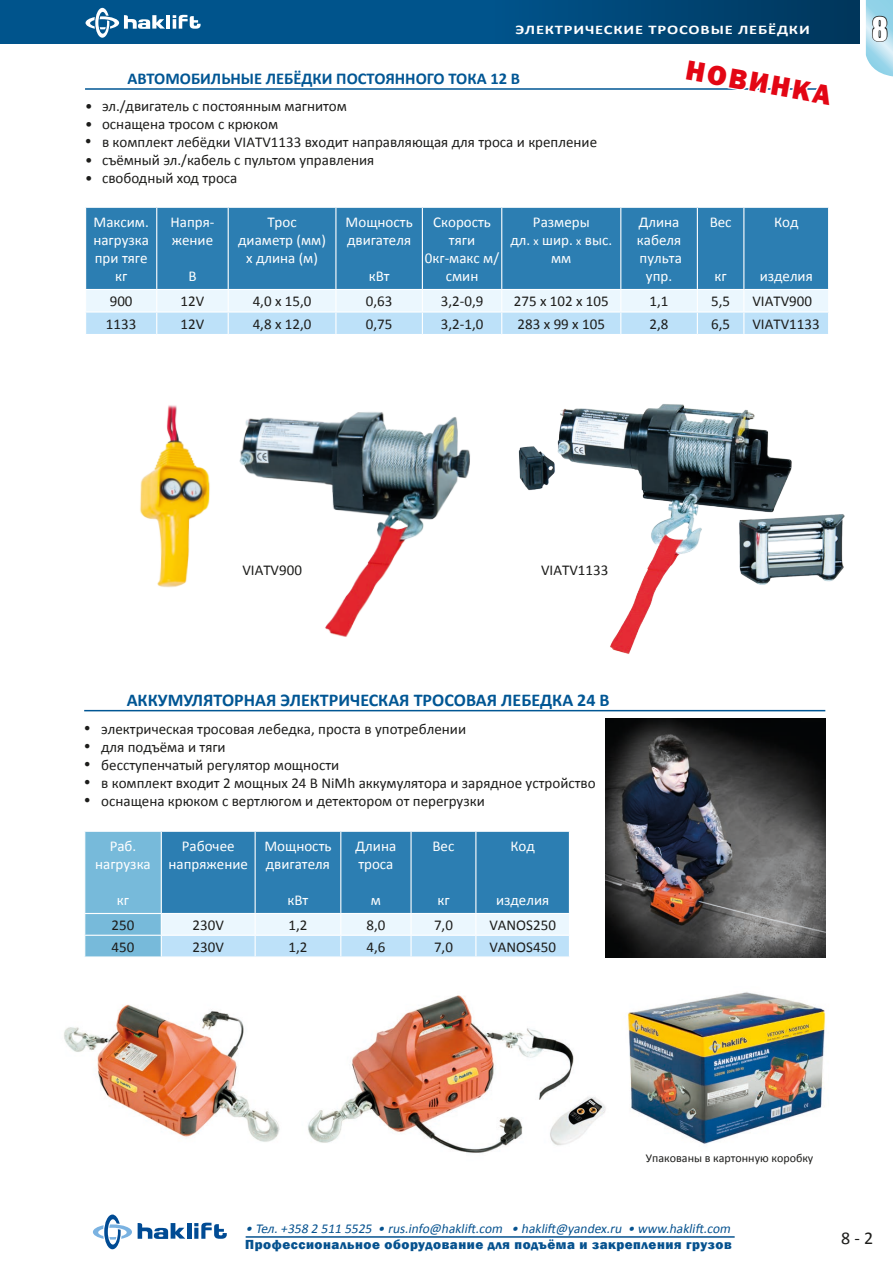
<style>
.page{position:relative;width:893px;height:1263px;background:#fff}
.page>*{position:absolute;margin:0;border:0;box-sizing:border-box;transform-origin:0 0}
.t1{font:30px "Impact";color:#fff}
.t2{font:800 28.5px "Franklin Gothic";color:#e30614}
.t3{font:700 18px "Calibri";color:#005694}
.t4{font:18px "Calibri";color:#1d1d1b}
.t5{font:700 16.5px "Calibri";color:#005694}
.t6{font:15px "Calibri";color:#1d1d1b}
.t7{font:15px/18px "Calibri";color:#fff;text-align:center}
.t8{font:italic 13.5px "Calibri";color:#06528f}
.t9{font:800 13.5px "Franklin Gothic";letter-spacing:.04em;color:#06528f}
.t10{font:700 13.2px "Calibri";letter-spacing:.05em;color:#fff;scale:1.25 1}
.t11{font:12px "Calibri";color:#1d1d1b}
.s1{font-family:"Times New Roman";font-size:18px}
.s2{font-size:12px}
</style>
<div class="page">
<svg style="left:866px;top:0;width:27px;height:76px;background:#a5cfde"></svg>
<div style="left:14px;top:0;width:846px;height:44px;background:linear-gradient(to right,#005c98,#003f6a)"></div>
<hr style="left:166px;top:15px;width:4px;height:14px;background:#fff">
<svg style="left:173px;top:15px;width:28px;height:14px"></svg>
<svg style="left:86px;top:8px;width:79px;height:30px"></svg>
<hr style="left:246px;top:1236px;width:489px;height:2px;background:#06528f">
<hr style="left:187px;top:1223px;width:4px;height:16px;background:#004b94">
<svg style="left:194px;top:1223px;width:33px;height:16px"></svg>
<svg style="left:138px;top:1223px;width:47px;height:16px"></svg>
<svg style="left:93px;top:1214px;width:39px;height:35px"></svg>
<hr style="left:85px;top:88px;width:741px;height:2px;background:#005694">
<div style="left:86px;top:208px;width:742px;height:81px;background:#2c7eb2"></div>
<hr style="left:156px;top:208px;width:1px;height:81px;background:#fff">
<hr style="left:228px;top:208px;width:1px;height:81px;background:#fff">
<hr style="left:335px;top:208px;width:1px;height:81px;background:#fff">
<hr style="left:422px;top:208px;width:1px;height:81px;background:#fff">
<hr style="left:501px;top:208px;width:1px;height:81px;background:#fff">
<hr style="left:620px;top:208px;width:1px;height:81px;background:#fff">
<hr style="left:697px;top:208px;width:1px;height:81px;background:#fff">
<hr style="left:743px;top:208px;width:1px;height:81px;background:#fff">
<svg style="left:86px;top:289px;width:743px;height:45px;background:#d6edfb"></svg>
<hr style="left:84px;top:710px;width:741px;height:1px;background:#005694">
<svg style="left:84px;top:832px;width:485px;height:124px;background:#6aa8cd"></svg>
<hr style="left:84px;top:832px;width:1px;height:81px;background:#fff">
<hr style="left:161px;top:832px;width:1px;height:81px;background:#fff">
<hr style="left:255px;top:832px;width:1px;height:81px;background:#fff">
<hr style="left:340px;top:832px;width:1px;height:81px;background:#fff">
<hr style="left:410px;top:832px;width:2px;height:81px;background:#fff">
<hr style="left:475px;top:832px;width:1px;height:81px;background:#fff">
<hr style="left:84px;top:913px;width:77px;height:1px;background:#fff">
<hr style="left:161px;top:913px;width:94px;height:1px;background:#fff">
<hr style="left:255px;top:913px;width:86px;height:1px;background:#fff">
<hr style="left:341px;top:913px;width:70px;height:1px;background:#fff">
<hr style="left:411px;top:913px;width:65px;height:1px;background:#fff">
<hr style="left:476px;top:913px;width:94px;height:1px;background:#fff">
<img style="left:64px;top:1004px;width:216px;height:138px">
<img style="left:308px;top:995px;width:298px;height:158px">
<img style="left:627px;top:992px;width:199px;height:152px">
<img style="left:606px;top:718px;width:219px;height:239px">
<img style="left:518px;top:404px;width:327px;height:250px">
<img style="left:140px;top:405px;width:330px;height:232px">
<svg style="left:683px;top:88px;width:143px;height:2px"></svg>
<p class="t10" style="left:516px;top:21px;width:237px">ЭЛЕКТРИЧЕСКИЕ ТРОСОВЫЕ ЛЕБЁДКИ</p>
<p class="t5" style="left:128px;top:68px;width:394px">АВТОМОБИЛЬНЫЕ ЛЕБЁДКИ ПОСТОЯННОГО ТОКА 12 В</p>
<p class="t6" style="left:85px;top:97px;width:263px">• эл./двигатель с постоянным магнитом</p>
<p class="t6" style="left:85px;top:115px;width:195px">• оснащена тросом с крюком</p>
<p class="t6" style="left:85px;top:133px;width:514px"><span class="s1">•</span> в комплект лебёдки VIATV1133 входит направляющая для троса и крепление</p>
<p class="t6" style="left:85px;top:151px;width:291px">• съёмный эл./кабель с пультом управления</p>
<p class="t6" style="left:85px;top:169px;width:154px">• свободный ход троса</p>
<p class="t7" style="left:93px;top:213px;width:57px;text-align:left">Максим. нагрузка</p>
<p class="t7" style="left:95px;top:249px;width:54px">при тяге</p>
<p class="t7" style="left:115px;top:267px;width:14px">кг</p>
<p class="t7" style="left:433px;top:213px;width:59px">Скорость тяги</p>
<p class="t7" style="left:425px;top:249px;width:76px">0кг-макс м/ смин</p>
<p class="t7" style="left:171px;top:213px;width:45px">Напря-</p>
<p class="t7" style="left:172px;top:231px;width:43px">жение</p>
<p class="t7" style="left:188px;top:267px;width:10px">В</p>
<p class="t7" style="left:267px;top:213px;width:31px">Трос</p>
<p class="t7" style="left:238px;top:231px;width:89px">диаметр (мм)</p>
<p class="t7" style="left:246px;top:249px;width:73px">x длина (м)</p>
<p class="t7" style="left:346px;top:213px;width:69px">Мощность</p>
<p class="t7" style="left:347px;top:231px;width:66px">двигателя</p>
<p class="t7" style="left:369px;top:267px;width:22px">кВт</p>
<p class="t7" style="left:533px;top:213px;width:58px">Размеры</p>
<p class="t7" style="left:510px;top:231px;width:103px">дл. <span class="s2">x</span> шир. <span class="s2">x</span> выс.</p>
<p class="t7" style="left:551px;top:249px;width:22px">мм</p>
<p class="t2" style="left:689px;top:52px;width:148px;rotate:10deg">НОВИНКА</p>
<p class="t7" style="left:639px;top:213px;width:42px">Длина</p>
<p class="t7" style="left:637px;top:231px;width:46px">кабеля</p>
<p class="t7" style="left:640px;top:249px;width:44px">пульта</p>
<p class="t7" style="left:646px;top:267px;width:28px">упр.</p>
<p class="t7" style="left:710px;top:213px;width:23px">Вес</p>
<p class="t7" style="left:715px;top:267px;width:14px">кг</p>
<p class="t7" style="left:774px;top:213px;width:26px">Код</p>
<p class="t7" style="left:760px;top:267px;width:55px">изделия</p>
<p class="t6" style="left:110px;top:292px;width:24px">900</p>
<p class="t6" style="left:181px;top:292px;width:25px">12V</p>
<p class="t6" style="left:253px;top:292px;width:60px">4,0 x 15,0</p>
<p class="t6" style="left:366px;top:292px;width:28px">0,63</p>
<p class="t6" style="left:441px;top:292px;width:44px">3,2-0,9</p>
<p class="t6" style="left:514px;top:292px;width:96px">275 x 102 x 105</p>
<p class="t6" style="left:650px;top:292px;width:20px">1,1</p>
<p class="t6" style="left:711px;top:292px;width:20px">5,5</p>
<p class="t6" style="left:752px;top:292px;width:61px">VIATV900</p>
<p class="t6" style="left:106px;top:314px;width:32px">1133</p>
<p class="t6" style="left:181px;top:314px;width:25px">12V</p>
<p class="t6" style="left:253px;top:314px;width:60px">4,8 x 12,0</p>
<p class="t6" style="left:366px;top:314px;width:28px">0,75</p>
<p class="t6" style="left:441px;top:314px;width:44px">3,2-1,0</p>
<p class="t6" style="left:518px;top:314px;width:89px">283 x 99 x 105</p>
<p class="t6" style="left:650px;top:314px;width:20px">2,8</p>
<p class="t6" style="left:711px;top:314px;width:20px">6,5</p>
<p class="t6" style="left:752px;top:314px;width:69px">VIATV1133</p>
<h1 class="t1" style="left:872px;top:6px;width:18px">8</h1>
<p class="t6" style="left:242px;top:560px;width:61px">VIATV900</p>
<p class="t6" style="left:541px;top:560px;width:69px">VIATV1133</p>
<p class="t3" style="left:127px;top:689px;width:484px">АККУМУЛЯТОРНАЯ ЭЛЕКТРИЧЕСКАЯ ТРОСОВАЯ ЛЕБЕДКА 24 В</p>
<p class="t6" style="left:84px;top:719px;width:383px"><span class="s1">•</span> электрическая тросовая лебедка, проста в употреблении</p>
<p class="t6" style="left:84px;top:737px;width:143px"><span class="s1">•</span> для подъёма и тяги</p>
<p class="t6" style="left:84px;top:755px;width:257px"><span class="s1">•</span> бесступенчатый регулятор мощности</p>
<p class="t6" style="left:84px;top:773px;width:513px"><span class="s1">•</span> в комплект входит 2 мощных 24 В NiMh аккумулятора и зарядное устройство</p>
<p class="t6" style="left:84px;top:791px;width:402px"><span class="s1">•</span> оснащена крюком с вертлюгом и детектором от перегрузки</p>
<p class="t7" style="left:110px;top:837px;width:28px">Раб.</p>
<p class="t7" style="left:95px;top:855px;width:57px">нагрузка</p>
<p class="t7" style="left:117px;top:891px;width:14px">кг</p>
<p class="t7" style="left:169px;top:837px;width:81px">Рабочее напряжение</p>
<p class="t7" style="left:264px;top:837px;width:69px">Мощность</p>
<p class="t7" style="left:510px;top:837px;width:26px">Код</p>
<p class="t7" style="left:356px;top:837px;width:42px">Длина</p>
<p class="t7" style="left:358px;top:855px;width:37px">троса</p>
<p class="t7" style="left:371px;top:891px;width:12px">м</p>
<p class="t7" style="left:432px;top:837px;width:23px">Вес</p>
<p class="t7" style="left:266px;top:855px;width:66px">двигателя</p>
<p class="t7" style="left:287px;top:891px;width:22px">кВт</p>
<p class="t7" style="left:496px;top:891px;width:55px">изделия</p>
<p class="t7" style="left:437px;top:891px;width:14px">кг</p>
<p class="t6" style="left:112px;top:915px;width:24px">250</p>
<p class="t6" style="left:193px;top:915px;width:33px">230V</p>
<p class="t6" style="left:288px;top:915px;width:20px">1,2</p>
<p class="t6" style="left:366px;top:915px;width:20px">8,0</p>
<p class="t6" style="left:434px;top:915px;width:20px">7,0</p>
<p class="t6" style="left:489px;top:915px;width:68px">VANOS250</p>
<p class="t6" style="left:112px;top:937px;width:24px">450</p>
<p class="t6" style="left:193px;top:937px;width:33px">230V</p>
<p class="t6" style="left:288px;top:937px;width:20px">1,2</p>
<p class="t6" style="left:366px;top:937px;width:20px">4,6</p>
<p class="t6" style="left:434px;top:937px;width:20px">7,0</p>
<p class="t6" style="left:489px;top:937px;width:68px">VANOS450</p>
<p class="t11" style="left:646px;top:1151px;width:169px">Упакованы в картонную коробку</p>
<p class="t8" style="left:246px;top:1220px;width:489px">• Тел.+358 2 511 5525 • rus.info@haklift.com • haklift@yandex.ru • www.haklift.com</p>
<p class="t9" style="left:245px;top:1236px;width:488px">Профессиональное оборудование для подъёма и закрепления грузов</p>
<p class="t4" style="left:841px;top:1227px;width:33px">8 - 2</p>
</div>
